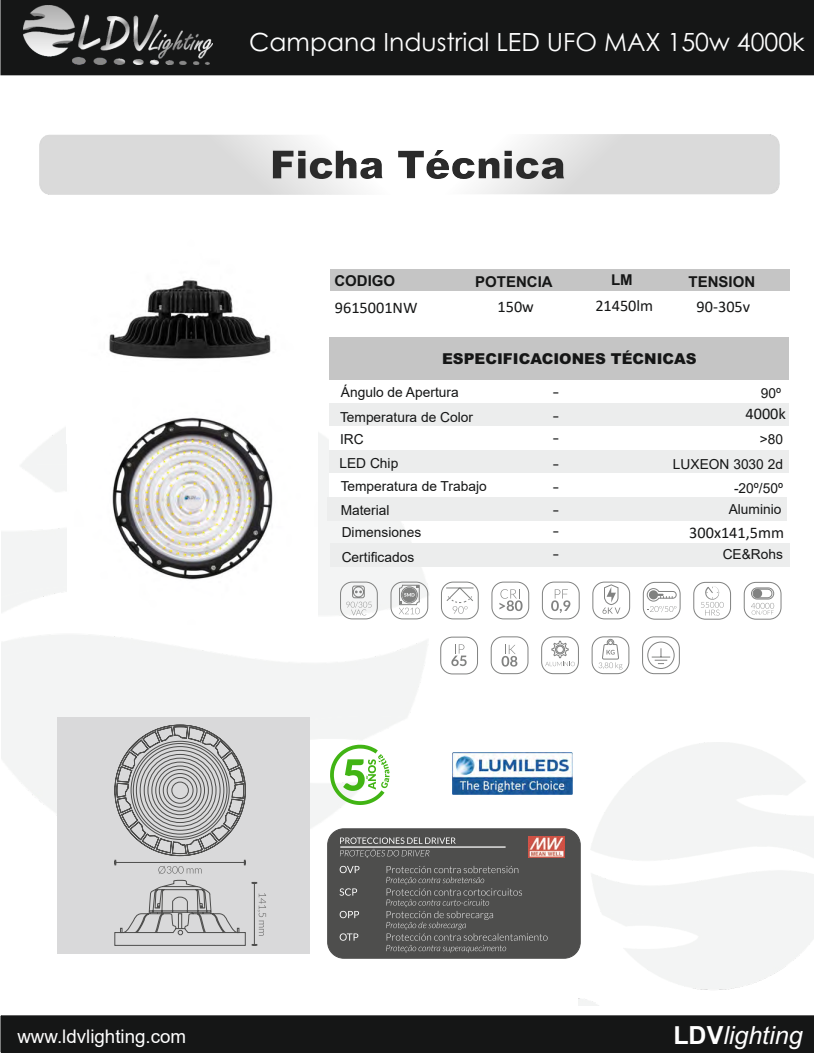
<style>
.page{position:relative;width:814px;height:1053px;background:#fff}
.page>*{position:absolute;margin:0;border:0;box-sizing:border-box;transform-origin:0 0}
.t1{font:25px "Century Gothic";color:#fff}
.t2{font:italic 25px "Arial";color:#fff}
.t3{font:18.75px "Arial";color:#fff}
.t4{font:18.75px/23.2px "Century Gothic";color:#151616;text-align:justify}
.t5{font:16.25px "Calibri";color:#151616}
.t6{font:900 15px "Arial";color:#151616}
.t7{font:700 15px "Arial";color:#151616}
.t8{font:13.75px/25.8px "Arial";color:#151616}
.s1{font-weight:700;font-style:normal}
</style>
<div class="page">
<svg style="left:1px;top:75px;width:813px;height:423px"></svg>
<div style="left:304px;top:119px;width:488px;height:60px;background:#fff;border:1px solid #d9d9da;border-radius:11px"></div>
<div style="left:52px;top:119px;width:516px;height:60px;background:#fff;border:1px solid #d9d9da;border-radius:11px"></div>
<div style="left:330px;top:269px;width:459px;height:22px;background:#c5c5c5"></div>
<div style="left:330px;top:337px;width:459px;height:42px;background:#c5c5c5"></div>
<div style="left:329px;top:380px;width:459px;height:23px;background:#fff"></div>
<div style="left:330px;top:403px;width:459px;height:23px;background:#eceded"></div>
<div style="left:330px;top:449px;width:459px;height:23px;background:#eceded"></div>
<div style="left:328px;top:497px;width:459px;height:24px;background:#eceded"></div>
<div style="left:330px;top:543px;width:459px;height:24px;background:#eceded"></div>
<div style="left:330px;top:473px;width:459px;height:23px;background:#fff"></div>
<div style="left:330px;top:426px;width:459px;height:24px;background:#fff"></div>
<div style="left:0;top:0;width:814px;height:75px;background:#151616"></div>
<img style="left:23px;top:5px;width:189px;height:60px">
<div style="left:1px;top:1015px;width:813px;height:37px;background:#151616"></div>
<div style="left:57px;top:717px;width:252px;height:237px;background:#d9d9da"></div>
<img style="left:578px;top:742px;width:236px;height:262px">
<img style="left:39px;top:134px;width:740px;height:61px">
<svg style="left:330px;top:744px;width:59px;height:61px"></svg>
<div style="left:328px;top:828px;width:252px;height:130px;background:#4e4e4d;border-radius:16px"></div>
<div style="left:327px;top:828px;width:253px;height:130px;border:1px solid #4e4e4d;border-radius:16px"></div>
<svg style="left:340px;top:837px;width:116px;height:20px"></svg>
<svg style="left:339px;top:865px;width:208px;height:87px"></svg>
<hr style="left:340px;top:846px;width:165px;height:1px;background:#fff">
<img style="left:529px;top:836px;width:35px;height:21px">
<hr style="left:254px;top:881px;width:1px;height:62px;background:#4e4e4d">
<svg style="left:257px;top:893px;width:9px;height:42px"></svg>
<svg style="left:114px;top:724px;width:132px;height:221px"></svg>
<svg style="left:441px;top:581px;width:38px;height:38px"></svg>
<svg style="left:643px;top:582px;width:37px;height:37px"></svg>
<svg style="left:551px;top:589px;width:19px;height:24px"></svg>
<div style="left:542px;top:582px;width:37px;height:37px;border:1px solid #818281;border-radius:12px"></div>
<svg style="left:501px;top:644px;width:16px;height:22px"></svg>
<div style="left:491px;top:636px;width:37px;height:37px;border:1px solid #818281;border-radius:12px"></div>
<svg style="left:499px;top:589px;width:23px;height:22px"></svg>
<div style="left:492px;top:582px;width:37px;height:37px;border:1px solid #818281;border-radius:12px"></div>
<svg style="left:541px;top:636px;width:38px;height:38px"></svg>
<svg style="left:451px;top:644px;width:15px;height:22px"></svg>
<div style="left:440px;top:637px;width:38px;height:37px;border:1px solid #818281;border-radius:12px"></div>
<svg style="left:340px;top:581px;width:38px;height:38px"></svg>
<svg style="left:592px;top:581px;width:38px;height:38px"></svg>
<div style="left:693px;top:582px;width:38px;height:37px;border:1px solid #818281;border-radius:12px"></div>
<svg style="left:701px;top:586px;width:22px;height:29px"></svg>
<div style="left:744px;top:582px;width:37px;height:37px;border:1px solid #818281;border-radius:12px"></div>
<svg style="left:751px;top:587px;width:23px;height:27px"></svg>
<div style="left:753px;top:589px;width:9px;height:9px;background:#818281;border-radius:50%"></div>
<svg style="left:390px;top:581px;width:38px;height:38px"></svg>
<svg style="left:642px;top:636px;width:38px;height:38px"></svg>
<svg style="left:592px;top:636px;width:37px;height:38px"></svg>
<img style="left:66px;top:196px;width:248px;height:247px">
<img style="left:68px;top:373px;width:249px;height:210px">
<img style="left:452px;top:752px;width:120px;height:42px">
<h1 class="t1" style="left:249px;top:32px;width:557px">Campana Industrial LED UFO MAX 150w 4000k</h1>
<p class="t7" style="left:334px;top:275px;width:62px">CODIGO</p>
<p class="t7" style="left:475px;top:275px;width:79px">POTENCIA</p>
<p class="t7" style="left:611px;top:274px;width:23px">LM</p>
<p class="t7" style="left:688px;top:275px;width:68px">TENSION</p>
<p class="t5" style="left:335px;top:296px;width:84px">9615001NW</p>
<p class="t5" style="left:595px;top:294px;width:59px">21450lm</p>
<p class="t5" style="left:497px;top:295px;width:38px">150w</p>
<p class="t5" style="left:696px;top:295px;width:55px">90-305v</p>
<p class="t6" style="left:442px;top:353px;width:256px">ESPECIFICACIONES TÉCNICAS</p>
<p class="t8" style="left:340px;top:378px;width:134px">Ángulo de Apertura<br>Temperatura de Color</p>
<p class="t8" style="left:340px;top:426px;width:25px">IRC</p>
<p class="t8" style="left:341px;top:473px;width:147px">Temperatura de Trabajo</p>
<p class="t8" style="left:761px;top:380px;width:22px">90º</p>
<h2 class="t4" style="left:553px;top:381px;width:8px">- - -</h2>
<p class="t5" style="left:745px;top:402px;width:42px">4000k</p>
<p class="t8" style="left:760px;top:426px;width:25px">&gt;80</p>
<p class="t8" style="left:734px;top:475px;width:51px">-20º/50º</p>
<p class="t8" style="left:339px;top:450px;width:60px">LED Chip</p>
<p class="t8" style="left:341px;top:499px;width:82px;line-height:21.9px">Material<br>Dimensiones</p>
<p class="t8" style="left:729px;top:496px;width:54px">Aluminio</p>
<p class="t8" style="left:673px;top:451px;width:112px">LUXEON 3030 2d</p>
<h2 class="t4" style="left:553px;top:453px;width:8px">-</h2>
<h2 class="t4" style="left:553px;top:476px;width:8px">-</h2>
<h2 class="t4" style="left:553px;top:499px;width:8px">-</h2>
<p class="t5" style="left:689px;top:521px;width:96px">300x141,5mm</p>
<h2 class="t4" style="left:553px;top:520px;width:8px">-</h2>
<p class="t8" style="left:342px;top:543px;width:74px">Certificados</p>
<h2 class="t4" style="left:553px;top:543px;width:8px">-</h2>
<p class="t8" style="left:722px;top:540px;width:62px">CE&amp;Rohs</p>
<h2 class="t3" style="left:17px;top:1023px;width:170px">www.ldvlighting.com</h2>
<h1 class="t2" style="left:673px;top:1026px;width:131px"><span class="s1">LDV</span>lighting</h1>
</div>
